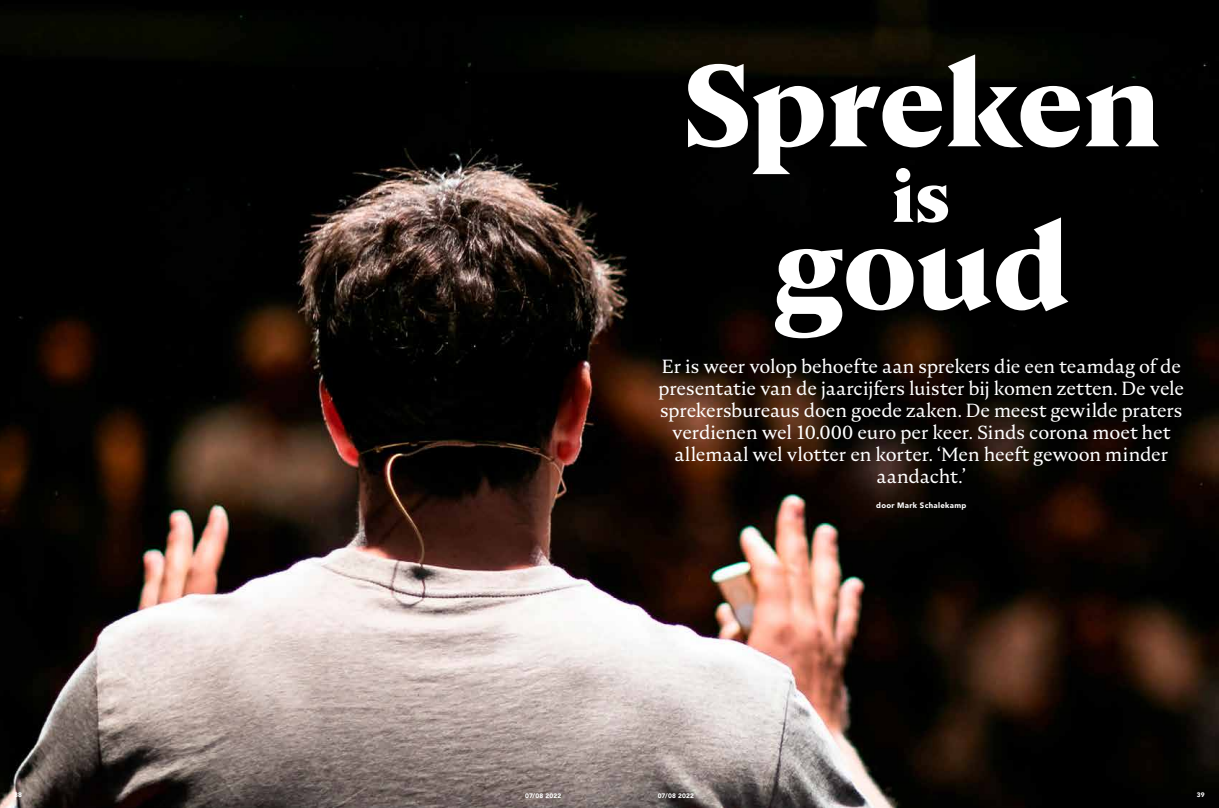
<style>
.page{position:relative;width:1219px;height:808px;background:#fff}
.page>*{position:absolute;margin:0;border:0;box-sizing:border-box;transform-origin:0 0}
.t1{font:700 116px/163px "Nocturne Serif";color:#fff;text-align:center}
.t2{font:700 70px "Nocturne Serif";color:#fff}
.t3{font:19px/22px "Nocturne Serif";letter-spacing:-.005em;color:#fff;text-align:center}
.t4{font:900 7.8px "Avenir LT Std";letter-spacing:.04em;color:#fff}
.t5{font:900 6.5px "Avenir";letter-spacing:.03em;color:#fff}
</style>
<div class="page">
<img style="left:0;top:0;width:1219px;height:808px">
<h1 class="t1" style="left:681px;top:24px;width:481px">Spreken goud</h1>
<h2 class="t2" style="left:892px;top:152px;width:61px">is</h2>
<p class="t3" style="left:658px;top:355px;width:527px">Er is weer volop behoefte aan sprekers die een teamdag of de presentatie van de jaarcijfers luister bij komen zetten. De vele sprekersbureaus doen goede zaken. De meest gewilde praters verdienen wel 10.000 euro per keer. Sinds corona moet het allemaal wel vlotter en korter. ‘Men heeft gewoon minder aandacht.’</p>
<p class="t4" style="left:876px;top:500px;width:92px">door Mark Schalekamp</p>
<p class="t5" style="left:14px;top:790px;width:9px">38</p>
<p class="t5" style="left:525px;top:790px;width:38px">07/08 2022</p>
<p class="t5" style="left:658px;top:790px;width:38px">07/08 2022</p>
<p class="t5" style="left:1197px;top:790px;width:9px">39</p>
</div>
